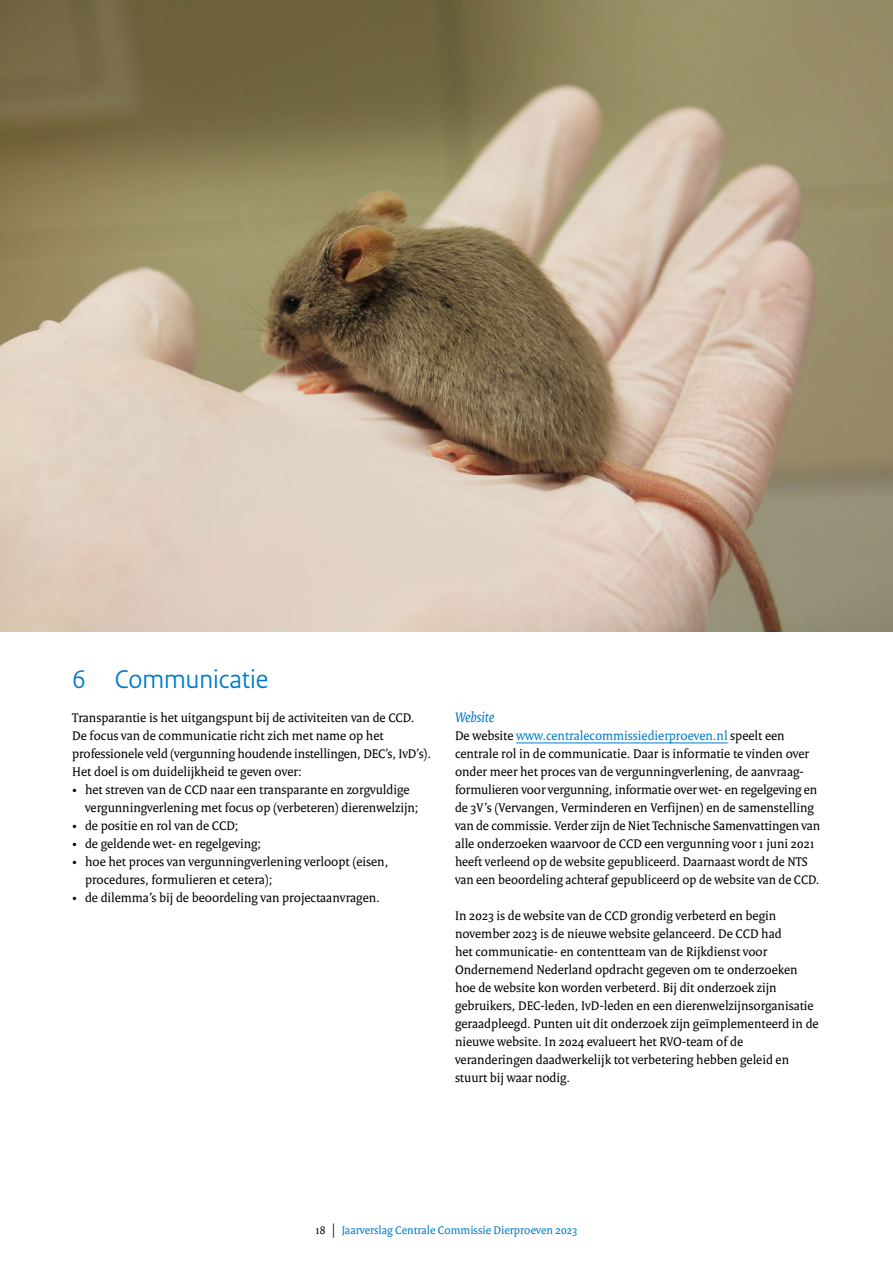
<style>
.page{position:relative;width:893px;height:1263px;background:#fff}
.page>*{position:absolute;margin:0;border:0;box-sizing:border-box;transform-origin:0 0}
.H2_03_RO_Kop{font:27px "Rijksoverheid Sans Heading";color:#007ccb}
.H3_04_RO_Paragraafkop_Serif{font:italic 15px "Rijksoverheid Serif";color:#007ccb}
.P_10_RO_Broodtekst_Serif{font:13.5px/18px "Rijksoverheid Serif";color:#000}
.t1{font:12px "Rijksoverheid Serif";color:#007ccb}
.s1{color:#007ccb}
.s2{color:#000}
.s3{font-size:14.25px;color:#000}
</style>
<div class="page">
<hr style="left:516px;top:742px;width:212px;height:1px;background:#007ccb">
<img style="left:0;top:0;width:893px;height:631px">
<h2 class="H2_03_RO_Kop" style="left:72px;top:664px;width:197px">6 Communicatie</h2>
<p class="P_10_RO_Broodtekst_Serif" style="left:72px;top:708px;width:360px">Transparantie is het uitgangspunt bij de activiteiten van de CCD.<br>De focus van de communicatie richt zich met name op het professionele veld (vergunning houdende instellingen, DEC’s, IvD’s).<br>Het doel is om duidelijkheid te geven over:</p>
<p class="P_10_RO_Broodtekst_Serif" style="left:85px;top:780px;width:335px;text-indent:-13px">• het streven van de CCD naar een transparante en zorgvuldige vergunningverlening met focus op (verbeteren) dierenwelzijn;</p>
<p class="P_10_RO_Broodtekst_Serif" style="left:72px;top:816px;width:168px">• de positie en rol van de CCD;</p>
<p class="P_10_RO_Broodtekst_Serif" style="left:72px;top:834px;width:190px">• de geldende wet- en regelgeving;</p>
<p class="P_10_RO_Broodtekst_Serif" style="left:85px;top:852px;width:305px;text-indent:-13px">• hoe het proces van vergunningverlening verloopt (eisen, procedures, formulieren et cetera);</p>
<p class="P_10_RO_Broodtekst_Serif" style="left:72px;top:888px;width:309px">• de dilemma’s bij de beoordeling van projectaanvragen.</p>
<h3 class="H3_04_RO_Paragraafkop_Serif" style="left:455px;top:708px;width:41px">Website</h3>
<p class="P_10_RO_Broodtekst_Serif" style="left:455px;top:726px;width:367px">De website <span class="s1">www.centralecommissiedierproeven.nl</span> speelt een centrale rol in de communicatie. Daar is informatie te vinden over onder meer het proces van de vergunningverlening, de aanvraag&shy;formulieren voor vergunning, informatie over wet- en regelgeving en de 3V’s (Vervangen, Verminderen en Verfijnen) en de samenstelling van de commissie. Verder zijn de Niet Technische Samenvattingen van alle onderzoeken waarvoor de CCD een vergunning voor 1 juni 2021 heeft verleend op de website gepubliceerd. Daarnaast wordt de NTS van een beoordeling achteraf gepubliceerd op de website van de CCD.</p>
<p class="P_10_RO_Broodtekst_Serif" style="left:455px;top:906px;width:365px">In 2023 is de website van de CCD grondig verbeterd en begin november 2023 is de nieuwe website gelanceerd. De CCD had<br>het communicatie- en contentteam van de Rijkdienst voor Ondernemend Nederland opdracht gegeven om te onderzoeken hoe de website kon worden verbeterd. Bij dit onderzoek zijn gebruikers, DEC-leden, IvD-leden en een dierenwelzijnsorganisatie geraadpleegd. Punten uit dit onderzoek zijn geïmplementeerd in de nieuwe website. In 2024 evalueert het RVO-team of de veranderingen daadwerkelijk tot verbetering hebben geleid en stuurt bij waar nodig.</p>
<p class="t1" style="left:315px;top:1223px;width:263px"><span class="s2">18</span> <span class="s3">|</span> Jaarverslag Centrale Commissie Dierproeven 2023</p>
</div>
